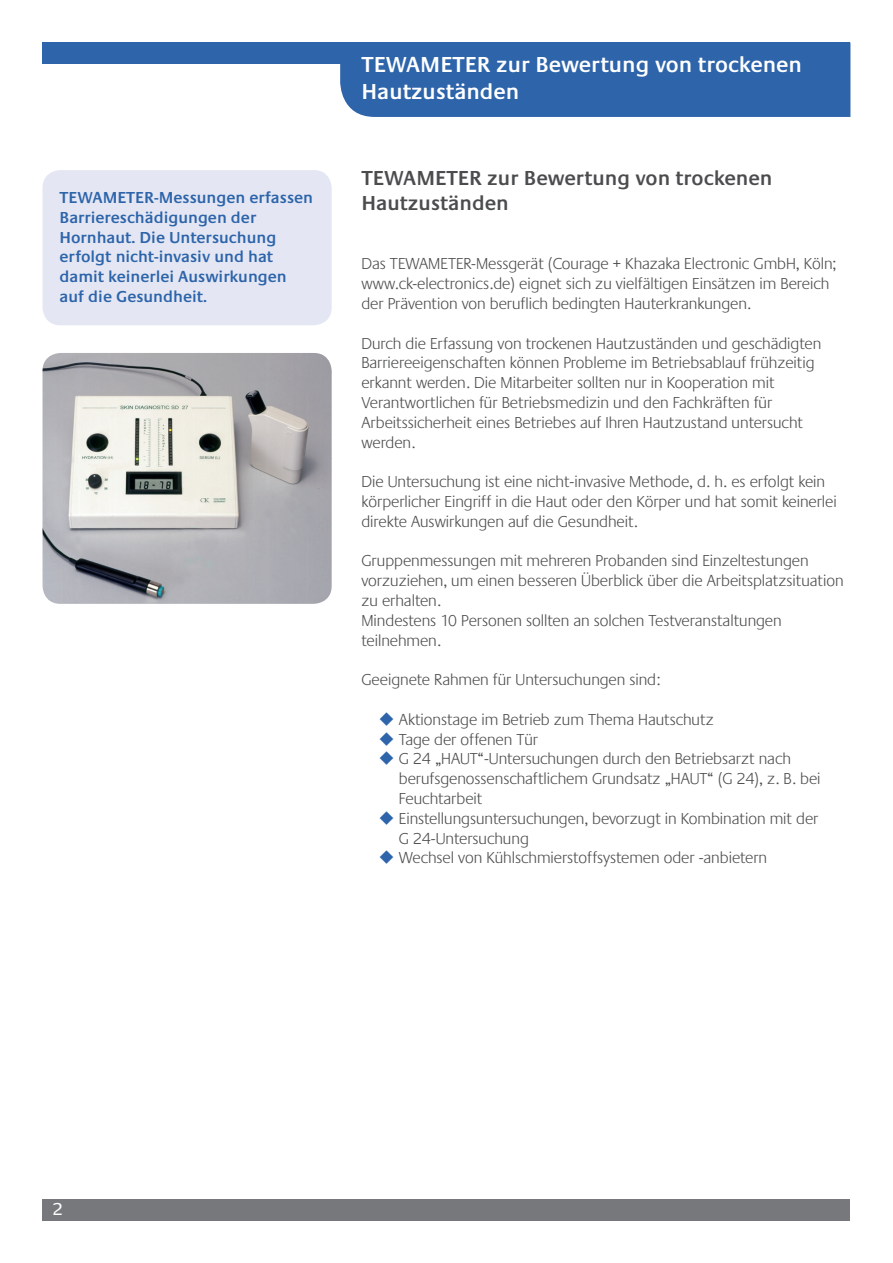
<style>
.page{position:relative;width:893px;height:1263px;background:#fff}
.page>*{position:absolute;margin:0;border:0;box-sizing:border-box;transform-origin:0 0}
.t1{font:600 22.5px/27px "Praxis";color:#fff}
.t2{font:600 21px/25.2px "Praxis";color:#4b4c4d}
.t3{font:18px "Praxis";color:#fff}
.t4{font:300 16.5px/19.8px "Praxis";color:#4b4c4d}
.t5{font:600 16.5px/19.8px "Praxis";color:#2d64aa}
.s1{color:#2d64aa}
</style>
<div class="page">
<div style="left:43px;top:1199px;width:807px;height:21px;background:#76787b"></div>
<div style="left:43px;top:43px;width:807px;height:21px;background:#2d64aa"></div>
<div style="left:340px;top:64px;width:510px;height:53px;background:#2d64aa"></div>
<div style="left:43px;top:170px;width:289px;height:155px;background:#e4e7f3;border-radius:18px"></div>
<img style="left:43px;top:353px;width:289px;height:251px">
<p class="t5" style="left:60px;top:188px;width:255px">TEWAMETER-Messungen erfassen<br>Barriereschädigungen der<br>Hornhaut. Die Untersuchung erfolgt nicht-invasiv und hat damit keinerlei Auswirkungen auf die Gesundheit.</p>
<h1 class="t1" style="left:361px;top:51px;width:442px">TEWAMETER zur Bewertung von trockenen<br>Hautzuständen</h1>
<p class="t2" style="left:361px;top:166px;width:413px">TEWAMETER zur Bewertung von trockenen<br>Hautzuständen</p>
<p class="t4" style="left:361px;top:254px;width:476px">Das TEWAMETER-Messgerät (Courage + Khazaka Electronic GmbH, Köln; www.ck-electronics.de) eignet sich zu vielfältigen Einsätzen im Bereich der Prävention von beruflich bedingten Hauterkrankungen.</p>
<p class="t4" style="left:361px;top:334px;width:461px">Durch die Erfassung von trockenen Hautzuständen und geschädigten Barriereeigenschaften können Probleme im Betriebsablauf frühzeitig erkannt werden. Die Mitarbeiter sollten nur in Kooperation mit Verantwortlichen für Betriebsmedizin und den Fachkräften für Arbeitssicherheit eines Betriebes auf Ihren Hautzustand untersucht werden.</p>
<p class="t4" style="left:361px;top:472px;width:477px">Die Untersuchung ist eine nicht-invasive Methode, d. h. es erfolgt kein körperlicher Eingriff in die Haut oder den Körper und hat somit keinerlei direkte Auswirkungen auf die Gesundheit.</p>
<p class="t4" style="left:361px;top:551px;width:484px">Gruppenmessungen mit mehreren Probanden sind Einzeltestungen vorzuziehen, um einen besseren Überblick über die Arbeitsplatzsituation zu erhalten.<br>Mindestens 10 Personen sollten an solchen Testveranstaltungen teilnehmen.</p>
<p class="t4" style="left:361px;top:670px;width:301px">Geeignete Rahmen für Untersuchungen sind:</p>
<p class="t4" style="left:378px;top:710px;width:337px"><span class="s1">◆</span> Aktionstage im Betrieb zum Thema Hautschutz</p>
<p class="t4" style="left:378px;top:730px;width:161px"><span class="s1">◆</span> Tage der offenen Tür</p>
<p class="t4" style="left:399px;top:749px;width:423px;text-indent:-20px"><span class="s1">◆</span> G 24 „HAUT“-Untersuchungen durch den Betriebsarzt nach berufsgenossenschaftlichem Grundsatz „HAUT“ (G 24), z. B. bei<br>Feuchtarbeit</p>
<p class="t4" style="left:399px;top:809px;width:421px;text-indent:-20px"><span class="s1">◆</span> Einstellungsuntersuchungen, bevorzugt in Kombination mit der<br>G 24-Untersuchung</p>
<p class="t4" style="left:378px;top:848px;width:390px"><span class="s1">◆</span> Wechsel von Kühlschmierstoffsystemen oder -anbietern</p>
<p class="t3" style="left:53px;top:1199px;width:12px">2</p>
</div>
